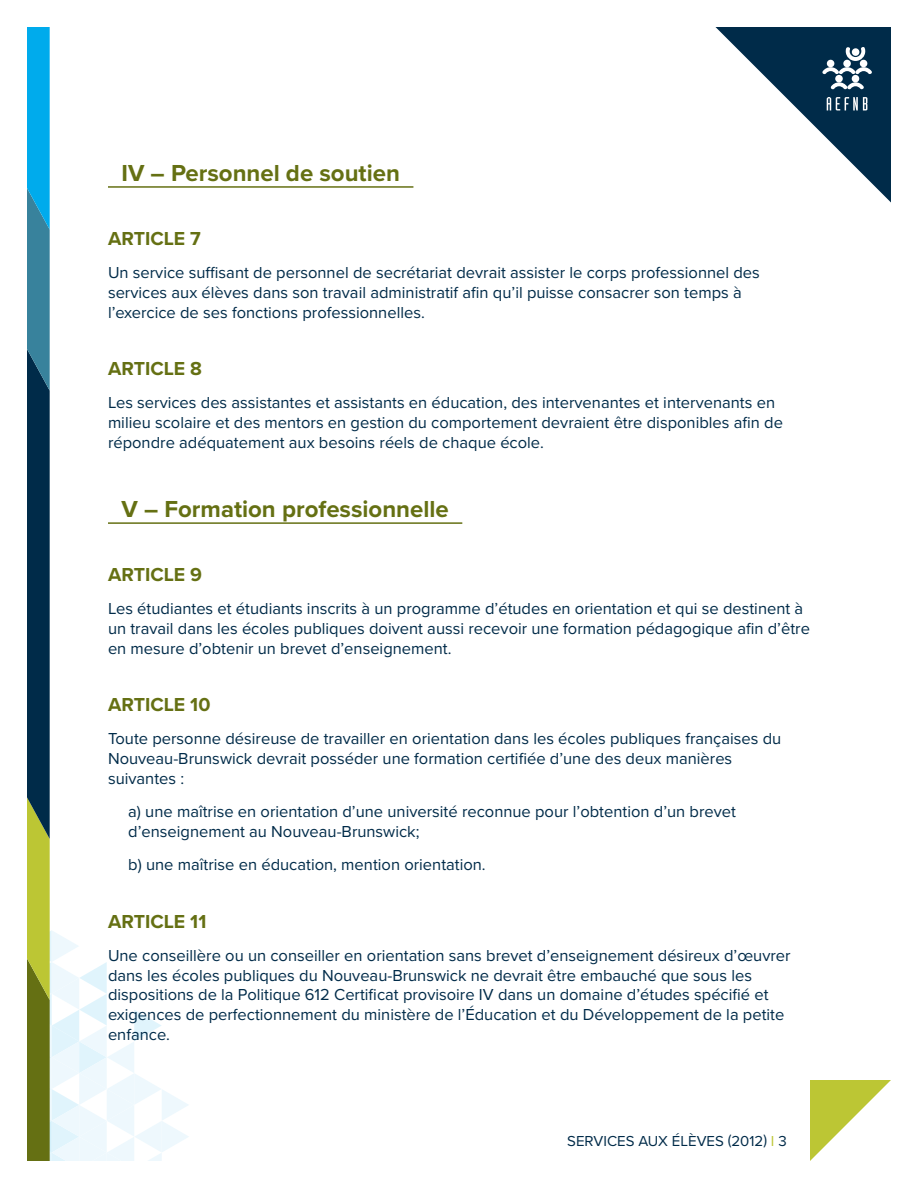
<style>
.page{position:relative;width:918px;height:1188px;background:#fff}
.page>*{position:absolute;margin:0;border:0;box-sizing:border-box;transform-origin:0 0}
.sous-titre{font:700 24px "Proxima Nova";color:#657013}
.t1{font:700 19.5px "Proxima Nova";color:#657013}
.texte{font:16.5px/19.8px "Proxima Nova";color:#002b49}
.puce-niveau1{font:16.5px/19.8px "Proxima Nova";color:#002b49}
.t2{font:15px "Proxima Nova";color:#002b49}
.s1{color:#bcc634}
</style>
<div class="page">
<svg style="left:716px;top:27px;width:175px;height:175px"></svg>
<div style="left:852px;top:48px;width:7px;height:8px;background:#fff;border-radius:50%"></div>
<svg style="left:27px;top:27px;width:162px;height:1134px"></svg>
<svg style="left:810px;top:1080px;width:81px;height:81px"></svg>
<hr style="left:108px;top:186px;width:305px;height:2px;background:#657013">
<hr style="left:108px;top:522px;width:354px;height:2px;background:#657013">
<p class="sous-titre" style="left:122px;top:159px;width:280px">IV – Personnel de soutien</p>
<p class="t1" style="left:108px;top:227px;width:94px">ARTICLE 7</p>
<p class="texte" style="left:108px;top:263px;width:653px">Un service suffisant de personnel de secrétariat devrait assister le corps professionnel des services aux élèves dans son travail administratif afin qu’il puisse consacrer son temps à l’exercice de ses fonctions professionnelles.</p>
<p class="t1" style="left:108px;top:357px;width:96px">ARTICLE 8</p>
<p class="texte" style="left:108px;top:393px;width:677px">Les services des assistantes et assistants en éducation, des intervenantes et intervenants en milieu scolaire et des mentors en gestion du comportement devraient être disponibles afin de répondre adéquatement aux besoins réels de chaque école.</p>
<p class="sous-titre" style="left:122px;top:495px;width:329px">V – Formation professionnelle</p>
<p class="t1" style="left:108px;top:563px;width:96px">ARTICLE 9</p>
<p class="texte" style="left:108px;top:599px;width:703px">Les étudiantes et étudiants inscrits à un programme d’études en orientation et qui se destinent à un travail dans les écoles publiques doivent aussi recevoir une formation pédagogique afin d’être en mesure d’obtenir un brevet d’enseignement.</p>
<p class="t1" style="left:108px;top:693px;width:104px">ARTICLE 10</p>
<p class="texte" style="left:108px;top:729px;width:675px">Toute personne désireuse de travailler en orientation dans les écoles publiques françaises du<br>Nouveau-Brunswick devrait posséder une formation certifiée d’une des deux manières suivantes :</p>
<p class="puce-niveau1" style="left:128px;top:802px;width:609px">a) une maîtrise en orientation d’une université reconnue pour l’obtention d’un brevet d’enseignement au Nouveau-Brunswick;</p>
<p class="puce-niveau1" style="left:128px;top:855px;width:359px">b) une maîtrise en éducation, mention orientation.</p>
<p class="t1" style="left:108px;top:909px;width:100px">ARTICLE 11</p>
<p class="texte" style="left:108px;top:946px;width:684px">Une conseillère ou un conseiller en orientation sans brevet d’enseignement désireux d’œuvrer dans les écoles publiques du Nouveau-Brunswick ne devrait être embauché que sous les dispositions de la Politique 612 Certificat provisoire IV dans un domaine d’études spécifié et exigences de perfectionnement du ministère de l’Éducation et du Développement de la petite enfance.</p>
<p class="t2" style="left:567px;top:1132px;width:221px">SERVICES AUX ÉLÈVES (2012) <span class="s1">I</span> 3</p>
</div>
